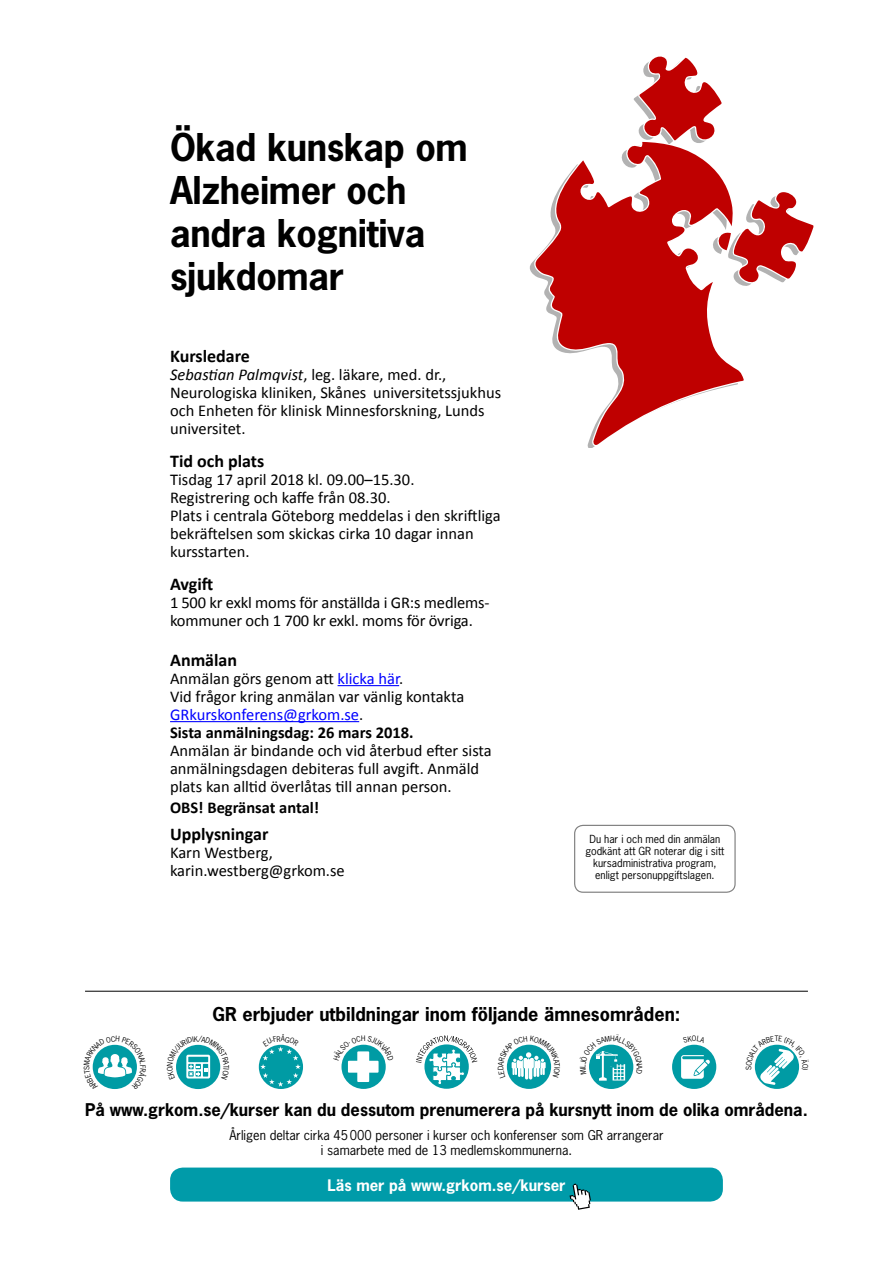
<style>
.page{position:relative;width:893px;height:1263px;background:#fff}
.page>*{position:absolute;margin:0;border:0;box-sizing:border-box;transform-origin:0 0}
.t1{font:700 36px/43.2px "News Gothic";letter-spacing:-.01em;color:#000}
.t2{font:700 18px "News Gothic";color:#000}
.t3{font:700 18px "Calibri";color:#000}
.t4{font:16.5px/18px "Calibri";color:#000}
.t5{font:700 16.5px "News Gothic";color:#000}
.t6{font:700 16.5px "Calibri";color:#000}
.t7{font:700 15px "News Gothic";color:#fff}
.t8{font:12.75px/15px "News Gothic";color:#000;text-align:center}
.t9{font:10.5px/12px "News Gothic";color:#000;text-align:center}
.s1{font-style:italic}
.s2{color:#00f}
.s3{font-weight:700}
</style>
<div class="page">
<hr style="left:338px;top:685px;width:61px;height:1px;background:#00f">
<hr style="left:170px;top:721px;width:189px;height:1px;background:#00f">
<div style="left:574px;top:825px;width:162px;height:68px;border:1px solid #000;border-radius:9px"></div>
<svg style="left:745px;top:192px;width:69px;height:94px"></svg>
<svg style="left:633px;top:56px;width:89px;height:86px"></svg>
<svg style="left:535px;top:142px;width:210px;height:305px"></svg>
<hr style="left:85px;top:991px;width:723px;height:1px;background:#000">
<div style="left:170px;top:1167px;width:553px;height:34px;background:#009ba9;border-radius:13px"></div>
<svg style="left:570px;top:1183px;width:21px;height:27px"></svg>
<div style="left:176px;top:1045px;width:44px;height:44px;background:#009ba4;border-radius:50%"></div>
<div style="left:589px;top:1045px;width:44px;height:44px;background:#009ba4;border-radius:50%"></div>
<div style="left:259px;top:1045px;width:44px;height:44px;background:#009ba4;border-radius:50%"></div>
<div style="left:341px;top:1045px;width:45px;height:44px;background:#009ba4;border-radius:50%"></div>
<div style="left:507px;top:1045px;width:44px;height:44px;background:#009ba4;border-radius:50%"></div>
<div style="left:755px;top:1045px;width:44px;height:44px;background:#009ba4;border-radius:50%"></div>
<div style="left:672px;top:1045px;width:44px;height:44px;background:#009ba4;border-radius:50%"></div>
<svg style="left:681px;top:1055px;width:29px;height:24px"></svg>
<svg style="left:424px;top:1044px;width:45px;height:45px"></svg>
<svg style="left:416px;top:1035px;width:61px;height:50px"></svg>
<svg style="left:176px;top:1044px;width:45px;height:36px"></svg>
<svg style="left:589px;top:1044px;width:45px;height:37px"></svg>
<svg style="left:92px;top:1044px;width:45px;height:45px"></svg>
<svg style="left:260px;top:1044px;width:41px;height:43px"></svg>
<svg style="left:341px;top:1044px;width:45px;height:38px"></svg>
<svg style="left:506px;top:1044px;width:46px;height:35px"></svg>
<svg style="left:754px;top:1044px;width:46px;height:41px"></svg>
<h1 class="t1" style="left:170px;top:125px;width:299px">Ökad kunskap om<br>Alzheimer och andra kognitiva sjukdomar</h1>
<p class="t3" style="left:170px;top:345px;width:81px">Kursledare</p>
<p class="t4" style="left:170px;top:366px;width:333px"><span class="s1">Sebastian Palmqvist</span>, leg. läkare, med. dr., Neurologiska kliniken, Skånes universitetssjukhus och Enheten för klinisk Minnesforskning, Lunds universitet.</p>
<p class="t3" style="left:170px;top:450px;width:96px">Tid och plats</p>
<p class="t4" style="left:170px;top:471px;width:332px">Tisdag 17 april 2018 kl. 09.00–15.30.<br>Registrering och kaffe från 08.30.<br>Plats i centrala Göteborg meddelas i den skriftliga bekräftelsen som skickas cirka 10 dagar innan kursstarten.</p>
<p class="t3" style="left:170px;top:572px;width:45px">Avgift</p>
<p class="t4" style="left:170px;top:594px;width:321px">1 500 kr exkl moms för anställda i GR:s medlems&shy;kommuner och 1 700 kr exkl. moms för övriga.</p>
<p class="t3" style="left:170px;top:648px;width:69px">Anmälan</p>
<p class="t4" style="left:170px;top:669px;width:296px">Anmälan görs genom att <span class="s2">klicka här</span>.<br>Vid frågor kring anmälan var vänlig kontakta <span class="s2">GRkurskonferens@grkom.se</span>.<br><span class="s3">Sista anmälningsdag: 26 mars 2018.</span></p>
<p class="t4" style="left:170px;top:741px;width:323px">Anmälan är bindande och vid återbud efter sista anmälningsdagen debiteras full avgift. Anmäld plats kan alltid överlåtas till annan person.</p>
<p class="t6" style="left:170px;top:797px;width:151px">OBS! Begränsat antal!</p>
<p class="t3" style="left:170px;top:823px;width:100px">Upplysningar</p>
<p class="t4" style="left:170px;top:844px;width:176px">Karn Westberg, karin.westberg@grkom.se</p>
<p class="t9" style="left:585px;top:833px;width:141px">Du har i och med din anmälan godkänt att GR noterar dig i sitt kursadministrativa program, enligt personuppgiftslagen.</p>
<p class="t2" style="left:213px;top:1002px;width:469px">GR erbjuder utbildningar inom följande ämnesområden:</p>
<p class="t5" style="left:85px;top:1099px;width:724px">På www.grkom.se/kurser kan du dessutom prenumerera på kursnytt inom de olika områdena.</p>
<p class="t8" style="left:229px;top:1127px;width:436px">Årligen deltar cirka 45000 personer i kurser och konferenser som GR arrangerar i samarbete med de 13 medlemskommunerna.</p>
<p class="t7" style="left:327px;top:1175px;width:240px">Läs mer på www.grkom.se/kurser</p>
</div>
